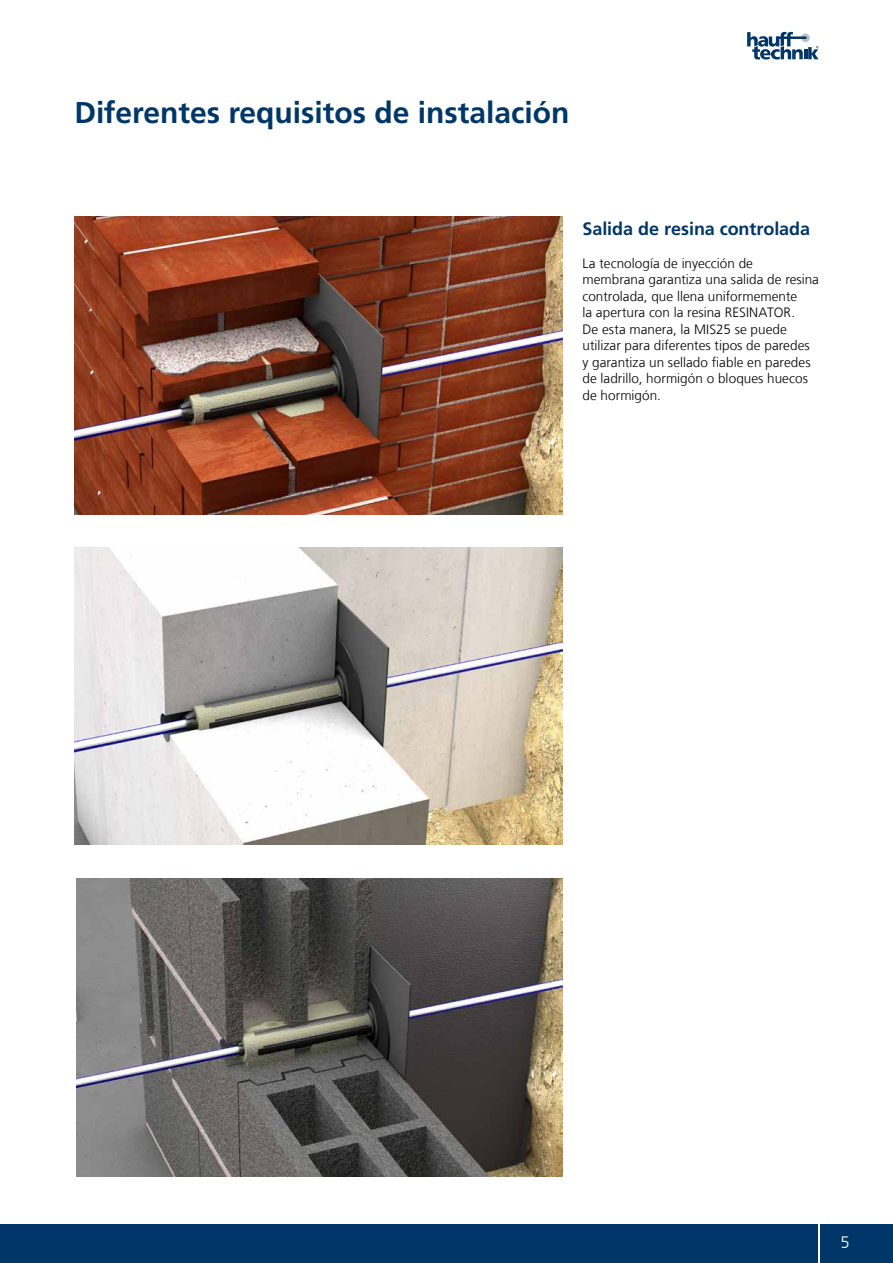
<style>
.page{position:relative;width:893px;height:1263px;background:#fff}
.page>*{position:absolute;margin:0;border:0;box-sizing:border-box;transform-origin:0 0}
.t1{font:700 30px "Frutigerfor Hauff";color:#003768}
.t2{font:700 18px "Frutigerfor Hauff";letter-spacing:-.005em;color:#003768}
.t3{font:300 16.5px "Frutigerfor Hauff";color:#fff}
.t4{font:300 13.5px/16.5px "Frutigerfor Hauff";letter-spacing:.005em;color:#000}
</style>
<div class="page">
<div style="left:0;top:1225px;width:893px;height:38px;background:#003768"></div>
<hr style="left:819px;top:1213px;width:1px;height:50px;background:#fff">
<svg style="left:747px;top:32px;width:72px;height:28px"></svg>
<img style="left:76px;top:879px;width:487px;height:297px">
<img style="left:74px;top:217px;width:489px;height:297px">
<img style="left:74px;top:547px;width:489px;height:298px">
<h1 class="t1" style="left:74px;top:94px;width:497px">Diferentes requisitos de instalación</h1>
<h2 class="t2" style="left:582px;top:217px;width:229px">Salida de resina controlada</h2>
<p class="t4" style="left:582px;top:255px;width:238px">La tecnología de inyección de<br>membrana garantiza una salida de resina controlada, que llena uniformemente<br>la apertura con la resina RESINATOR.<br>De esta manera, la MIS25 se puede utilizar para diferentes tipos de paredes y garantiza un sellado fiable en paredes de ladrillo, hormigón o bloques huecos de hormigón.</p>
<p class="t3" style="left:840px;top:1232px;width:11px">5</p>
</div>
